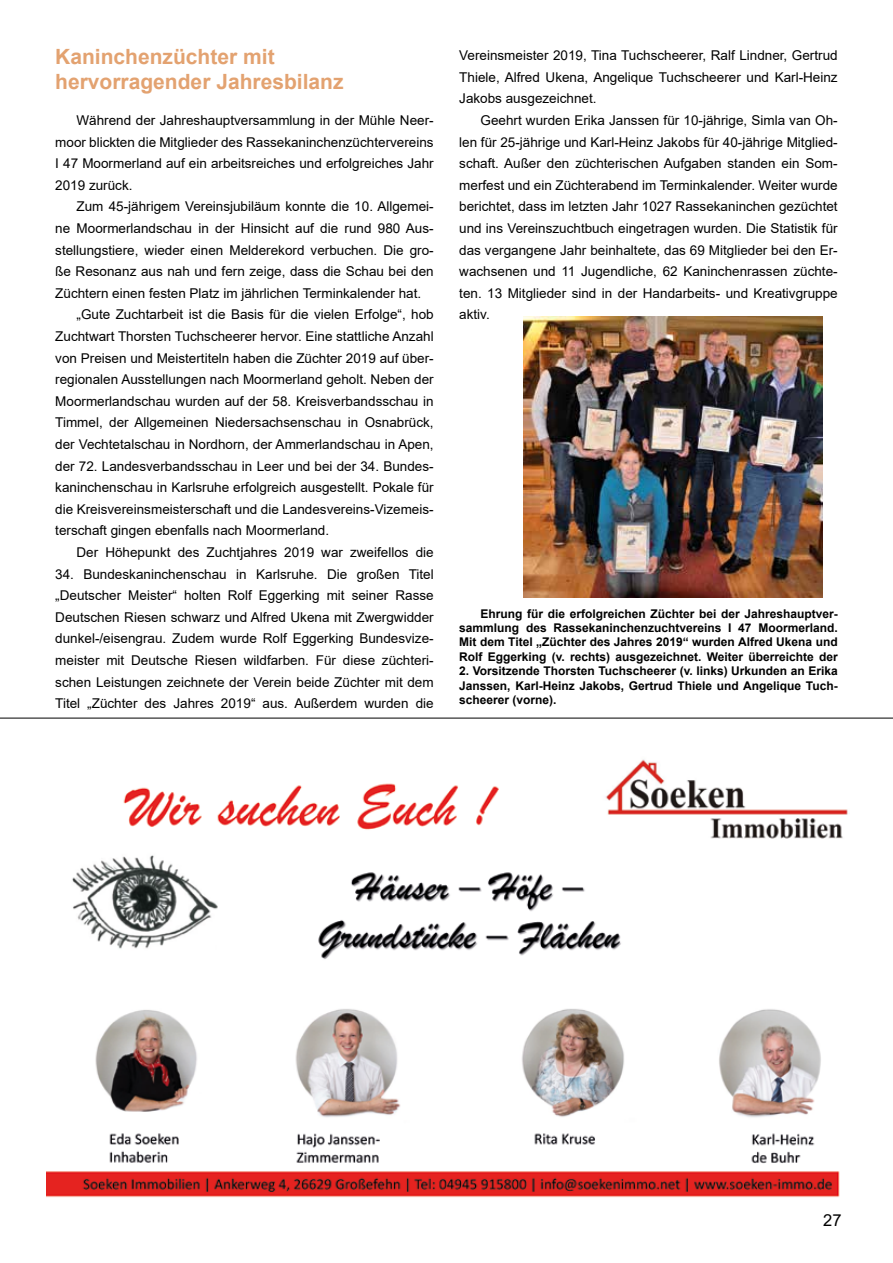
<style>
.page{position:relative;width:893px;height:1263px;background:#fff}
.page>*{position:absolute;margin:0;border:0;box-sizing:border-box;transform-origin:0 0}
.t1{font:700 21px/25.2px "Arial";color:#e3a270}
.t2{font:16.5px "Arial";color:#000}
.t3{font:13.5px/21.6px "Arial";color:#000;text-align:justify}
.t4{font:700 12px/14.4px "Arial";color:#000;text-align:justify}
</style>
<div class="page">
<img style="left:47px;top:759px;width:801px;height:439px">
<hr style="left:0;top:718px;width:893px;height:1px;background:#000">
<img style="left:523px;top:317px;width:300px;height:280px">
<h1 class="t1" style="left:55px;top:44px;width:290px">Kaninchenzüchter mit hervorragender Jahresbilanz</h1>
<p class="t3" style="left:55px;top:109px;width:380px;text-indent:21px">Während der Jahreshauptversammlung in der Mühle Neer&shy;moor blickten die Mitglieder des Rassekaninchenzüchtervereins I 47 Moormerland auf ein arbeitsreiches und erfolgreiches Jahr 2019 zurück.</p>
<p class="t3" style="left:77px;top:196px;width:359px">Zum 45-jährigem Vereinsjubiläum konnte die 10. Allgemei-</p>
<p class="t3" style="left:55px;top:217px;width:380px">ne Moormerlandschau in der Hinsicht auf die rund 980 Aus-</p>
<p class="t3" style="left:55px;top:239px;width:380px">stellungstiere, wieder einen Melderekord verbuchen. Die gro-</p>
<p class="t3" style="left:55px;top:261px;width:380px">ße Resonanz aus nah und fern zeige, dass die Schau bei den</p>
<p class="t3" style="left:55px;top:282px;width:367px">Züchtern einen festen Platz im jährlichen Terminkalender hat.</p>
<p class="t3" style="left:77px;top:304px;width:359px">„Gute Zuchtarbeit ist die Basis für die vielen Erfolge“, hob</p>
<p class="t3" style="left:55px;top:325px;width:380px">Zuchtwart Thorsten Tuchscheerer hervor. Eine stattliche Anzahl</p>
<p class="t3" style="left:55px;top:347px;width:380px">von Preisen und Meistertiteln haben die Züchter 2019 auf über-</p>
<p class="t3" style="left:55px;top:369px;width:380px">regionalen Ausstellungen nach Moormerland geholt. Neben der</p>
<p class="t3" style="left:55px;top:390px;width:380px">Moormerlandschau wurden auf der 58. Kreisverbandsschau in</p>
<p class="t3" style="left:55px;top:412px;width:380px">Timmel, der Allgemeinen Niedersachsenschau in Osnabrück,</p>
<p class="t3" style="left:55px;top:433px;width:380px">der Vechtetalschau in Nordhorn, der Ammerlandschau in Apen,</p>
<p class="t3" style="left:55px;top:455px;width:380px">der 72. Landesverbandsschau in Leer und bei der 34. Bundes-</p>
<p class="t3" style="left:55px;top:477px;width:380px">kaninchenschau in Karlsruhe erfolgreich ausgestellt. Pokale für</p>
<p class="t3" style="left:55px;top:498px;width:380px">die Kreisvereinsmeisterschaft und die Landesvereins-Vizemeis-</p>
<p class="t3" style="left:55px;top:520px;width:275px">terschaft gingen ebenfalls nach Moormerland.</p>
<p class="t3" style="left:77px;top:541px;width:359px">Der Höhepunkt des Zuchtjahres 2019 war zweifellos die</p>
<p class="t3" style="left:55px;top:563px;width:380px">34. Bundeskaninchenschau in Karlsruhe. Die großen Titel „Deutscher Meister“ holten Rolf Eggerking mit seiner Rasse Deutschen Riesen schwarz und Alfred Ukena mit Zwergwidder dunkel-/eisengrau. Zudem wurde Rolf Eggerking Bundesvize&shy;meister mit Deutsche Riesen wildfarben. Für diese züchteri&shy;schen Leistungen zeichnete der Verein beide Züchter mit dem Titel „Züchter des Jahres 2019“ aus. Außerdem wurden die</p>
<p class="t3" style="left:459px;top:45px;width:380px">Vereinsmeister 2019, Tina Tuchscheerer, Ralf Lindner, Gertrud Thiele, Alfred Ukena, Angelique Tuchscheerer und Karl-Heinz Jakobs ausgezeichnet.</p>
<p class="t3" style="left:459px;top:109px;width:380px;text-indent:21px">Geehrt wurden Erika Janssen für 10-jährige, Simla van Oh&shy;len für 25-jährige und Karl-Heinz Jakobs für 40-jährige Mitglied&shy;schaft. Außer den züchterischen Aufgaben standen ein Som&shy;merfest und ein Züchterabend im Terminkalender. Weiter wurde berichtet, dass im letzten Jahr 1027 Rassekaninchen gezüchtet und ins Vereinszuchtbuch eingetragen wurden. Die Statistik für das vergangene Jahr beinhaltete, das 69 Mitglieder bei den Er&shy;wachsenen und 11 Jugendliche, 62 Kaninchenrassen züchte&shy;ten. 13 Mitglieder sind in der Handarbeits- und Kreativgruppe aktiv.</p>
<p class="t4" style="left:459px;top:606px;width:380px;text-indent:21px">Ehrung für die erfolgreichen Züchter bei der Jahreshauptver&shy;sammlung des Rassekaninchenzuchtvereins I 47 Moormerland.<br>Mit dem Titel „Züchter des Jahres 2019“ wurden Alfred Ukena und Rolf Eggerking (v. rechts) ausgezeichnet. Weiter überreichte der</p>
<p class="t4" style="left:459px;top:664px;width:380px">2. Vorsitzende Thorsten Tuchscheerer (v. links) Urkunden an Erika Janssen, Karl-Heinz Jakobs, Gertrud Thiele und Angelique Tuch&shy;scheerer (vorne).</p>
<p class="t2" style="left:823px;top:1209px;width:20px">27</p>
</div>
